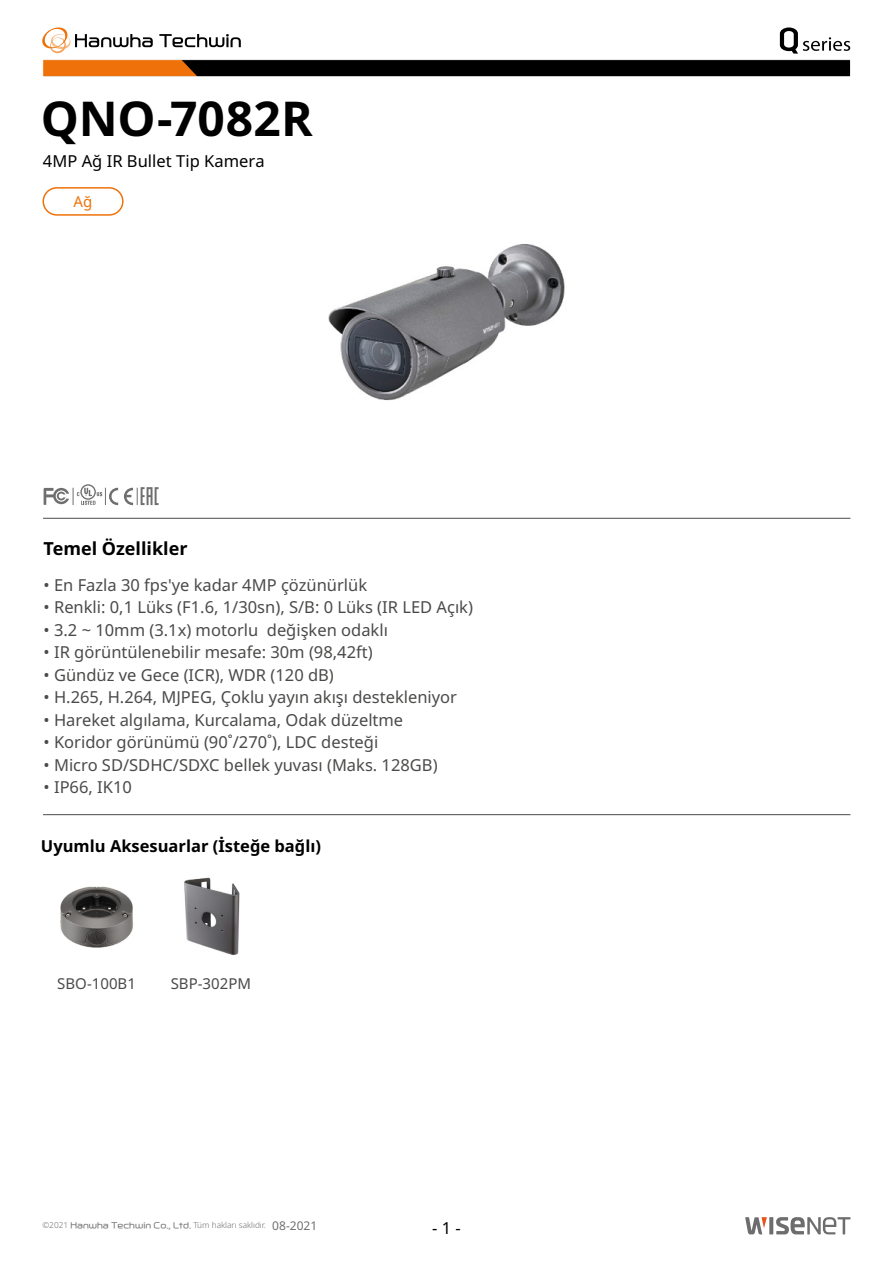
<style>
.page{position:relative;width:893px;height:1263px;background:#fff}
.page>*{position:absolute;margin:0;border:0;box-sizing:border-box;transform-origin:0 0}
.t1{font:700 48px "Noto Sans";color:#000}
.t2{font:700 18px "Noto Sans";color:#000}
.t3{font:16.5px "Noto Sans";color:#4a4a49}
.t4{font:700 16.5px "Noto Sans";color:#000}
.t5{font:16.5px "Noto Sans";color:#000}
.t6{font:15px "Noto Sans";color:#4a4a49}
.t7{font:15px "Noto Sans";color:#ee7209}
.t8{font:300 8.25px "Noto Sans";color:#706f6f}
.s1{font-family:"Hanwha L";font-weight:400}
.s2{font-weight:400;font-size:12px}
</style>
<div class="page">
<svg style="left:769px;top:1217px;width:4px;height:17px"></svg>
<svg style="left:776px;top:1217px;width:74px;height:17px"></svg>
<svg style="left:745px;top:1217px;width:22px;height:17px"></svg>
<svg style="left:42px;top:27px;width:199px;height:27px"></svg>
<div style="left:43px;top:60px;width:807px;height:17px;background:#000"></div>
<div style="left:45px;top:61px;width:151px;height:14px;background:#ee7209"></div>
<div style="left:43px;top:59px;width:808px;height:18px;border:1px solid #fff"></div>
<svg style="left:780px;top:27px;width:70px;height:27px"></svg>
<hr style="left:43px;top:518px;width:807px;height:1px;background:#4a4a49">
<svg style="left:43px;top:484px;width:75px;height:21px"></svg>
<svg style="left:124px;top:487px;width:35px;height:18px"></svg>
<hr style="left:43px;top:814px;width:807px;height:1px;background:#4a4a49">
<img style="left:60px;top:886px;width:73px;height:62px">
<img style="left:184px;top:877px;width:56px;height:78px">
<img style="left:328px;top:244px;width:237px;height:157px">
<div style="left:43px;top:187px;width:81px;height:29px;border:2px solid #ee7209;border-radius:14px"></div>
<h1 class="t1" style="left:41px;top:92px;width:273px">QNO-7082R</h1>
<p class="t5" style="left:43px;top:152px;width:223px">4MP Ağ IR Bullet Tip Kamera</p>
<p class="t7" style="left:74px;top:193px;width:20px">Ağ</p>
<p class="t2" style="left:44px;top:539px;width:145px">Temel Özellikler</p>
<p class="t3" style="left:44px;top:575px;width:325px">• En Fazla 30 fps'ye kadar 4MP çözünürlük</p>
<p class="t3" style="left:44px;top:598px;width:431px">• Renkli: 0,1 Lüks (F1.6, 1/30sn), S/B: 0 Lüks (IR LED Açık)</p>
<p class="t3" style="left:44px;top:620px;width:346px">• 3.2 ~ 10mm (3.1x) motorlu değişken odaklı</p>
<p class="t3" style="left:44px;top:643px;width:331px">• IR görüntülenebilir mesafe: 30m (98,42ft)</p>
<p class="t3" style="left:44px;top:665px;width:292px">• Gündüz ve Gece (ICR), WDR (120 dB)</p>
<p class="t3" style="left:44px;top:688px;width:415px">• H.265, H.264, MJPEG, Çoklu yayın akışı destekleniyor</p>
<p class="t3" style="left:44px;top:710px;width:361px">• Hareket algılama, Kurcalama, Odak düzeltme</p>
<p class="t3" style="left:44px;top:733px;width:336px">• Koridor görünümü (90˚/270˚), LDC desteği</p>
<p class="t3" style="left:44px;top:755px;width:396px">• Micro SD/SDHC/SDXC bellek yuvası (Maks. 128GB)</p>
<p class="t3" style="left:44px;top:778px;width:90px">• IP66, IK10</p>
<p class="t4" style="left:41px;top:837px;width:282px">Uyumlu Aksesuarlar (İsteğe bağlı)</p>
<p class="t6" style="left:57px;top:975px;width:80px">SBO-100B1</p>
<p class="t6" style="left:171px;top:975px;width:82px">SBP-302PM</p>
<p class="t8" style="left:43px;top:1221px;width:276px">©2021 <span class="s1">Hanwha Techwin Co., Ltd.</span> Tüm hakları saklıdır. <span class="s2">08-2021</span></p>
<p class="t5" style="left:432px;top:1219px;width:30px">- 1 -</p>
</div>
